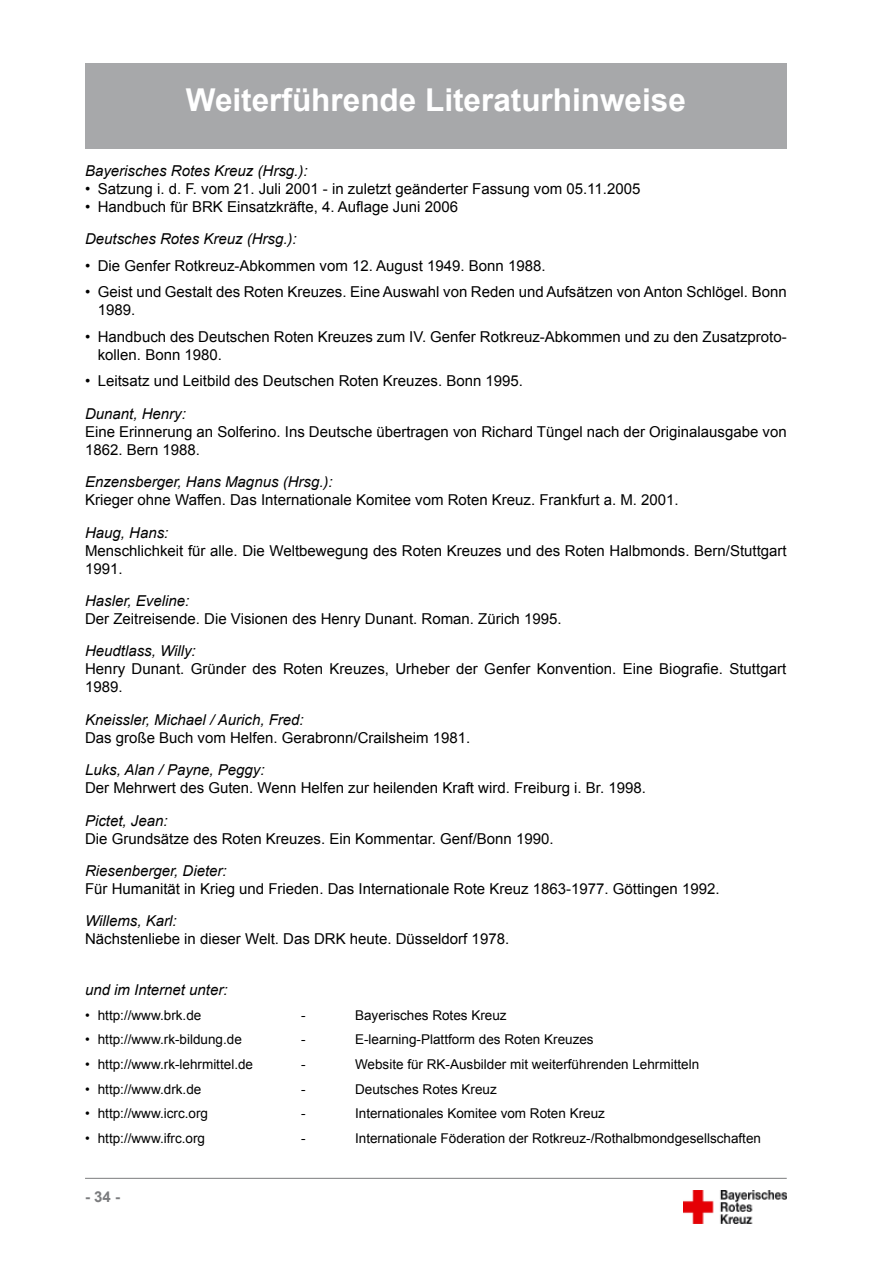
<style>
.page{position:relative;width:893px;height:1263px;background:#fff}
.page>*{position:absolute;margin:0;border:0;box-sizing:border-box;transform-origin:0 0}
.t1{font:700 31.5px "Arial";color:#fff}
.t2{font:15px/18px "Arial";color:#000}
.t3{font:italic 15px "Arial";color:#000}
.t4{font:700 15px "Arial";color:#7b7c7e}
.t5{font:13.5px "Arial";color:#000}
</style>
<div class="page">
<hr style="left:85px;top:1178px;width:702px;height:1px;background:#7b7c7e">
<img style="left:683px;top:1191px;width:104px;height:32px">
<div style="left:85px;top:64px;width:702px;height:85px;background:#a7a8aa"></div>
<h1 class="t1" style="left:186px;top:79px;width:502px">Weiterführende Literaturhinweise</h1>
<p class="t3" style="left:85px;top:161px;width:224px">Bayerisches Rotes Kreuz (Hrsg.):</p>
<p class="t2" style="left:85px;top:180px;width:557px">• Satzung i. d. F. vom 21 . Juli 2001 - in zuletzt geänderter Fassung vom 05.11 .2005</p>
<p class="t2" style="left:85px;top:198px;width:374px">• Handbuch für BRK Einsatzkräfte, 4. Auflage Juni 2006</p>
<p class="t3" style="left:85px;top:229px;width:213px">Deutsches Rotes Kreuz (Hrsg.):</p>
<p class="t2" style="left:85px;top:257px;width:462px">• Die Genfer Rotkreuz-Abkommen vom 1 2. August 1 949. Bonn 1 988.</p>
<p class="t2" style="left:98px;top:283px;width:690px;text-indent:-13px">• Geist und Gestalt des Roten Kreuzes. Eine Auswahl von Reden und Aufsätzen von Anton Schlögel. Bonn<br>1 989.</p>
<p class="t2" style="left:98px;top:328px;width:690px;text-indent:-13px">• Handbuch des Deutschen Roten Kreuzes zum IV. Genfer Rotkreuz-Abkommen und zu den Zusatzproto&shy;kollen. Bonn 1 980.</p>
<p class="t2" style="left:85px;top:372px;width:439px">• Leitsatz und Leitbild des Deutschen Roten Kreuzes. Bonn 1 995.</p>
<p class="t3" style="left:85px;top:404px;width:102px">Dunant, Henry:</p>
<p class="t2" style="left:85px;top:423px;width:703px">Eine Erinnerung an Solferino. Ins Deutsche übertragen von Richard Tüngel nach der Originalausgabe von<br>1 862. Bern 1 988.</p>
<p class="t3" style="left:85px;top:472px;width:249px">Enzensberger, Hans Magnus (Hrsg.):</p>
<p class="t2" style="left:85px;top:491px;width:595px">Krieger ohne Waffen. Das Internationale Komitee vom Roten Kreuz. Frankfurt a. M. 2001 .</p>
<p class="t3" style="left:85px;top:523px;width:85px">Haug, Hans:</p>
<p class="t2" style="left:85px;top:541px;width:703px">Menschlichkeit für alle. Die Weltbewegung des Roten Kreuzes und des Roten Halbmonds. Bern/Stuttgart<br>1991.</p>
<p class="t3" style="left:85px;top:591px;width:106px">Hasler, Eveline:</p>
<p class="t2" style="left:85px;top:610px;width:478px">Der Zeitreisende. Die Visionen des Henry Dunant. Roman. Zürich 1 995.</p>
<p class="t3" style="left:85px;top:641px;width:112px">Heudtlass, Willy:</p>
<p class="t2" style="left:85px;top:660px;width:703px">Henry Dunant. Gründer des Roten Kreuzes, Urheber der Genfer Konvention. Eine Biografie. Stuttgart<br>1 989.</p>
<p class="t3" style="left:85px;top:710px;width:220px">Kneissler, Michael / Aurich, Fred:</p>
<p class="t2" style="left:85px;top:729px;width:387px">Das große Buch vom Helfen. Gerabronn/Crailsheim 1 981 .</p>
<p class="t3" style="left:85px;top:760px;width:181px">Luks, Alan / Payne, Peggy:</p>
<p class="t2" style="left:85px;top:779px;width:562px">Der Mehrwert des Guten. Wenn Helfen zur heilenden Kraft wird. Freiburg i. Br. 1 998.</p>
<p class="t3" style="left:85px;top:811px;width:84px">Pictet, Jean:</p>
<p class="t2" style="left:85px;top:829px;width:470px">Die Grundsätze des Roten Kreuzes. Ein Kommentar. Genf/Bonn 1 990.</p>
<p class="t3" style="left:85px;top:861px;width:143px">Riesenberger, Dieter:</p>
<p class="t2" style="left:85px;top:880px;width:636px">Für Humanität in Krieg und Frieden. Das Internationale Rote Kreuz 1 863-1 977. Göttingen 1 992.</p>
<p class="t3" style="left:85px;top:911px;width:93px">Willems, Karl:</p>
<p class="t2" style="left:85px;top:930px;width:426px">Nächstenliebe in dieser Welt. Das DRK heute. Düsseldorf 1 978.</p>
<p class="t3" style="left:85px;top:980px;width:144px">und im Internet unter:</p>
<p class="t5" style="left:85px;top:1006px;width:118px">• http://www.brk.de</p>
<p class="t5" style="left:301px;top:1006px;width:6px">-</p>
<p class="t5" style="left:355px;top:1006px;width:153px">Bayerisches Rotes Kreuz</p>
<p class="t5" style="left:85px;top:1031px;width:158px">• http://www.rk-bildung.de</p>
<p class="t5" style="left:301px;top:1031px;width:6px">-</p>
<p class="t5" style="left:355px;top:1031px;width:240px">E-learning-Plattform des Roten Kreuzes</p>
<p class="t5" style="left:85px;top:1055px;width:170px">• http://www.rk-lehrmittel.de</p>
<p class="t5" style="left:301px;top:1055px;width:6px">-</p>
<p class="t5" style="left:355px;top:1055px;width:346px">Website für RK-Ausbilder mit weiterführenden Lehrmitteln</p>
<p class="t5" style="left:85px;top:1080px;width:118px">• http://www.drk.de</p>
<p class="t5" style="left:301px;top:1080px;width:6px">-</p>
<p class="t5" style="left:355px;top:1080px;width:143px">Deutsches Rotes Kreuz</p>
<p class="t5" style="left:85px;top:1105px;width:125px">• http://www.icrc.org</p>
<p class="t5" style="left:301px;top:1105px;width:6px">-</p>
<p class="t5" style="left:355px;top:1105px;width:251px">Internationales Komitee vom Roten Kreuz</p>
<p class="t5" style="left:85px;top:1129px;width:122px">• http://www.ifrc.org</p>
<p class="t5" style="left:301px;top:1129px;width:6px">-</p>
<p class="t5" style="left:355px;top:1129px;width:407px">Internationale Föderation der Rotkreuz-/Rothalbmondgesellschaften</p>
<p class="t4" style="left:85px;top:1186px;width:37px">- 34 -</p>
</div>
